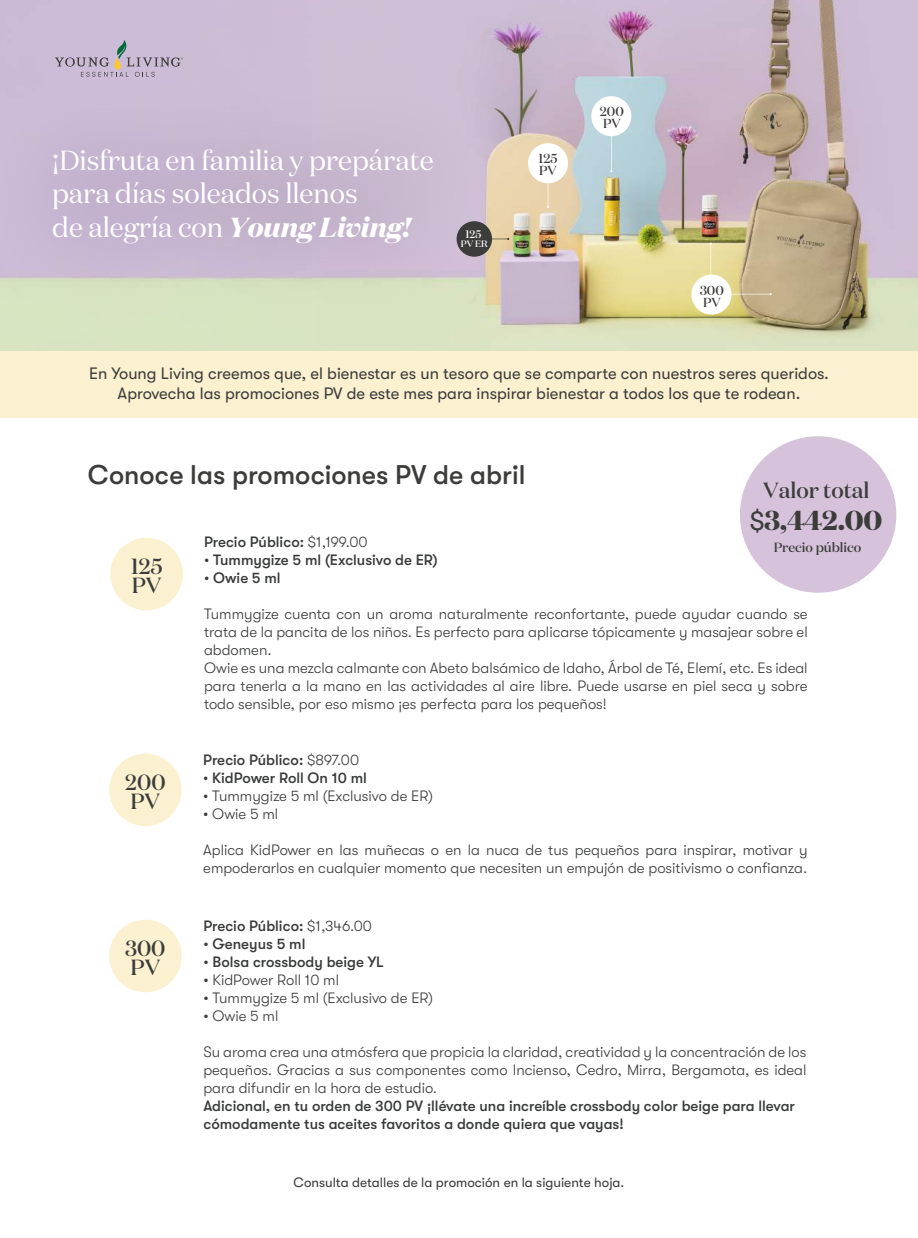
<style>
.page{position:relative;width:918px;height:1238px;background:#fff}
.page>*{position:absolute;margin:0;border:0;box-sizing:border-box;transform-origin:0 0}
.t1{font:27.6px/33.2px "Domaine Display";color:#fff}
.t2{font:700 27.3px "Domaine Display";color:#3c3c3b}
.t3{font:500 27px "GT Walsheim Pro";color:#3c3c3b}
.t4{font:500 21.9px/19px "Domaine Display";color:#3c3c3b}
.t5{font:16.5px/19.8px "GT Walsheim Pro";color:#3c3c3b;text-align:center}
.t6{font:300 15px/18px "GT Walsheim Pro";color:#393a3a}
.t7{font:500 15px/18px "GT Walsheim Pro";color:#393a3a}
.t8{font:13.5px "GT Walsheim";color:#393a3a}
.t9{font:500 13.35px "Domaine Display";color:#3c3c3b}
.t10{font:500 13.05px/12px "Domaine Display";color:#3c3c3b}
.t11{font:500 10.95px "Domaine Display";color:#fff}
.t12{font:500 9.3px "Domaine Display";color:#fff}
.s1{font-weight:700;font-style:italic}
.s2{font-family:"GT Walsheim";font-weight:400}
.s3{font-weight:300}
.s4{font-weight:500}
</style>
<div class="page">
<img style="left:0;top:0;width:918px;height:351px">
<div style="left:55px;top:40px;width:128px;height:17px;background:#ccbcd7"></div>
<div style="left:0;top:351px;width:918px;height:66px;background:#fbf1d0"></div>
<div style="left:110px;top:538px;width:73px;height:72px;background:#fbf1d0;border-radius:50%"></div>
<div style="left:109px;top:753px;width:73px;height:73px;background:#fbf1d0;border-radius:50%"></div>
<div style="left:109px;top:919px;width:73px;height:73px;background:#fbf1d0;border-radius:50%"></div>
<div style="left:740px;top:436px;width:156px;height:156px;background:#d6c3db;border-radius:50%"></div>
<img style="left:0;top:57px;width:523px;height:277px">
<div style="left:528px;top:143px;width:40px;height:40px;background:#fff;border-radius:50%"></div>
<div style="left:691px;top:274px;width:40px;height:41px;background:#fff;border-radius:50%"></div>
<div style="left:591px;top:96px;width:40px;height:40px;background:#fff;border-radius:50%"></div>
<div style="left:457px;top:221px;width:35px;height:36px;background:#3c3c3b;border-radius:50%"></div>
<h1 class="t1" style="left:52px;top:147px;width:383px">¡Disfruta en familia y prepárate para días soleados llenos<br>de alegría con <span class="s1">Young Living!</span></h1>
<p class="t10" style="left:538px;top:153px;width:21px">125<br>PV</p>
<p class="t11" style="left:466px;top:229px;width:18px">125</p>
<p class="t12" style="left:461px;top:240px;width:28px">PV ER</p>
<p class="t10" style="left:600px;top:107px;width:26px">200<br>PV</p>
<p class="t10" style="left:700px;top:285px;width:25px">300<br>PV</p>
<p class="t5" style="left:89px;top:365px;width:741px">En Young Living creemos que, el bienestar es un tesoro que se comparte con nuestros seres queridos.<br>Aprovecha las promociones PV de este mes para inspirar bienestar a todos los que te rodean.</p>
<h3 class="t3" style="left:88px;top:464px;width:439px">Conoce las promociones PV de abril</h3>
<h3 class="t4" style="left:763px;top:483px;width:108px">Valor total</h3>
<h2 class="t2" style="left:750px;top:510px;width:134px"><span class="s2">$</span>3,442.00</h2>
<p class="t9" style="left:774px;top:542px;width:89px">Precio público</p>
<p class="t7" style="left:204px;top:534px;width:165px">Precio Público: <span class="s3">$1,199.00</span></p>
<p class="t7" style="left:204px;top:552px;width:235px">• Tummygize 5 ml (Exclusivo de ER)</p>
<p class="t7" style="left:204px;top:570px;width:78px">• Owie 5 ml</p>
<p class="t6" style="left:204px;top:605px;width:605px">Tummygize cuenta con un aroma naturalmente reconfortante, puede ayudar cuando se trata de la pancita de los niños. Es perfecto para aplicarse tópicamente y masajear sobre el abdomen.<br>Owie es una mezcla calmante con Abeto balsámico de Idaho, Árbol de Té, Elemí, etc. Es ideal para tenerla a la mano en las actividades al aire libre. Puede usarse en piel seca y sobre todo sensible, por eso mismo ¡es perfecta para los pequeños!</p>
<h3 class="t4" style="left:131px;top:558px;width:33px">125<br>PV</h3>
<h3 class="t4" style="left:125px;top:774px;width:42px">200<br>PV</h3>
<h3 class="t4" style="left:125px;top:940px;width:42px">300<br>PV</h3>
<p class="t7" style="left:203px;top:751px;width:157px">Precio Público: <span class="s3">$897.00</span></p>
<p class="t7" style="left:203px;top:769px;width:165px">• KidPower Roll On 10 ml</p>
<p class="t6" style="left:203px;top:786px;width:231px"><span class="s4">•</span> Tummygize 5 ml (Exclusivo de ER)</p>
<p class="t6" style="left:203px;top:804px;width:77px"><span class="s4">•</span> Owie 5 ml</p>
<p class="t6" style="left:203px;top:840px;width:606px">Aplica KidPower en las muñecas o en la nuca de tus pequeños para inspirar, motivar y empoderarlos en cualquier momento que necesiten un empujón de positivismo o confianza.</p>
<p class="t7" style="left:203px;top:917px;width:170px">Precio Público: <span class="s3">$1,346.00</span></p>
<p class="t7" style="left:203px;top:935px;width:104px">• Geneyus 5 ml</p>
<p class="t7" style="left:203px;top:953px;width:182px">• Bolsa crossbody beige YL</p>
<p class="t6" style="left:203px;top:970px;width:137px"><span class="s4">•</span> KidPower Roll 10 ml</p>
<p class="t6" style="left:203px;top:988px;width:231px"><span class="s4">•</span> Tummygize 5 ml (Exclusivo de ER)</p>
<p class="t6" style="left:203px;top:1006px;width:77px"><span class="s4">•</span> Owie 5 ml</p>
<p class="t6" style="left:203px;top:1042px;width:605px;text-align:justify">Su aroma crea una atmósfera que propicia la claridad, creatividad y la concentración de los pequeños. Gracias a sus componentes como Incienso, Cedro, Mirra, Bergamota, es ideal para difundir en la hora de estudio.</p>
<p class="t7" style="left:203px;top:1097px;width:593px">Adicional, en tu orden de 300 PV ¡llévate una increíble crossbody color beige para llevar cómodamente tus aceites favoritos a donde quiera que vayas!</p>
<p class="t8" style="left:294px;top:1176px;width:332px">Consulta detalles de la promoción en la siguiente hoja.</p>
</div>
